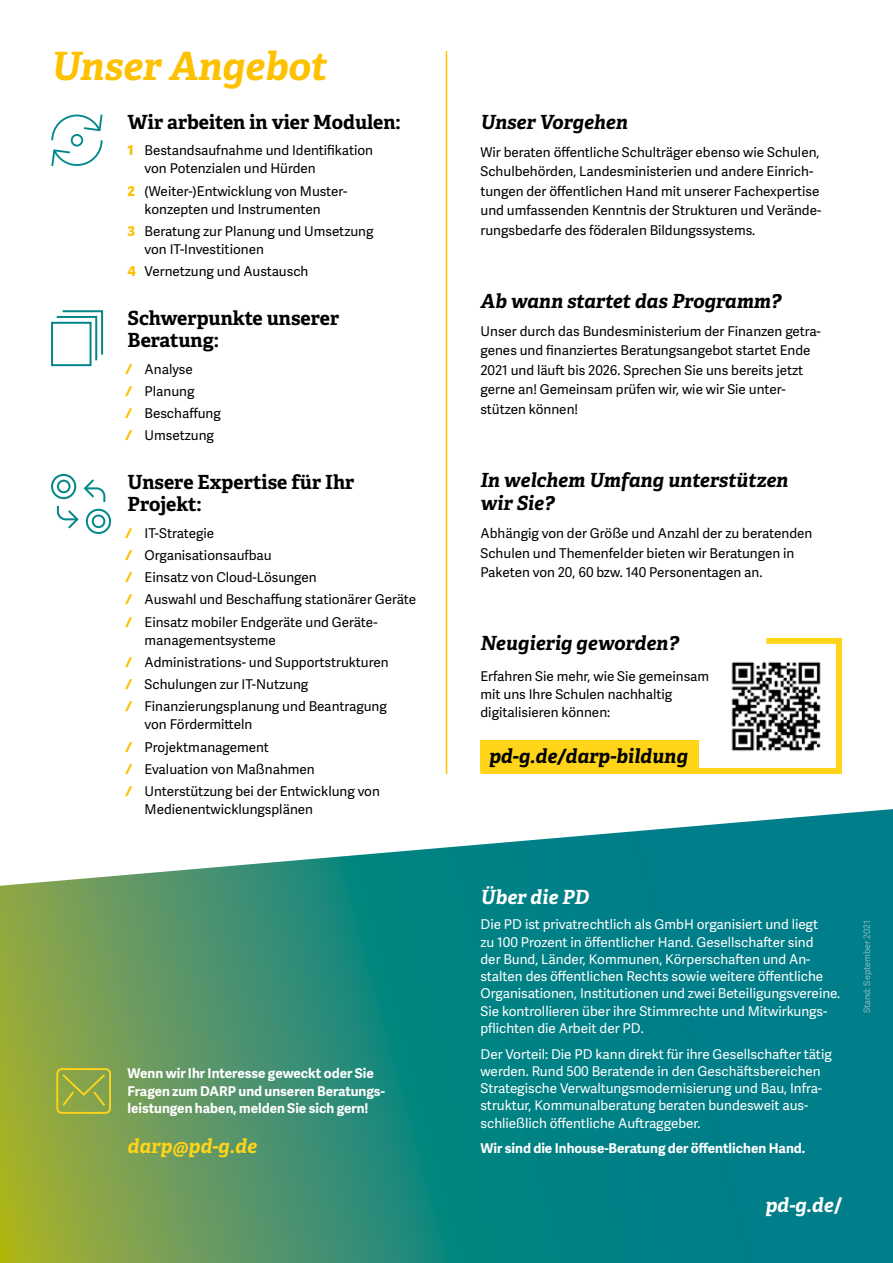
<style>
.page{position:relative;width:893px;height:1263px;background:#fff}
.page>*{position:absolute;margin:0;border:0;box-sizing:border-box;transform-origin:0 0}
.t1{font:italic 700 39px "Adelle PE";color:#fdc100}
.t2{font:italic 700 19.5px/23.4px "Adelle PE";color:#000}
.t3{font:700 19.5px/22.5px "Adelle PE";color:#000}
.t4{font:italic 700 19.5px "Adelle PE";color:#fff}
.t5{font:italic 700 19.5px "Adelle PE";color:#ffd419}
.t6{font:13.5px/22.2px "Adelle Sans";color:#000}
.t7{font:13.5px/17.2px "Adelle Sans";color:#fff}
.t8{font:700 13.5px/17.2px "Adelle Sans";color:#fff}
.t9{font:9px "Adelle Sans";color:#8bb9c1}
.s1{font-weight:800;color:#fdc100}
.s2{font-style:normal}
</style>
<div class="page">
<svg style="left:0;top:809px;width:893px;height:454px;background:#389482"></svg>
<hr style="left:446px;top:51px;width:1px;height:723px;background:#fdc100">
<svg style="left:480px;top:637px;width:362px;height:137px"></svg>
<img style="left:723px;top:653px;width:106px;height:106px">
<svg style="left:51px;top:114px;width:52px;height:52px"></svg>
<div style="left:51px;top:322px;width:41px;height:44px;border:2px solid #03878a"></div>
<svg style="left:56px;top:310px;width:47px;height:51px"></svg>
<div style="left:51px;top:474px;width:25px;height:25px;border:2px solid #03878a;border-radius:50%"></div>
<div style="left:86px;top:509px;width:25px;height:25px;border:2px solid #03878a;border-radius:50%"></div>
<svg style="left:56px;top:478px;width:50px;height:52px"></svg>
<svg style="left:61px;top:1073px;width:45px;height:34px;background:#93a946"></svg>
<div style="left:56px;top:1068px;width:55px;height:46px;border:2px solid #ffd419;border-radius:5px"></div>
<h1 class="t1" style="left:51px;top:38px;width:278px">Unser Angebot</h1>
<h2 class="t3" style="left:128px;top:110px;width:275px">Wir arbeiten in vier Modulen:</h2>
<p class="t6" style="left:145px;top:141px;width:230px;line-height:18px;text-indent:-17px"><span class="s1">1</span> Bestandsaufnahme und Identifikation von Potenzialen und Hürden</p>
<p class="t6" style="left:145px;top:181px;width:204px;line-height:18px;text-indent:-17px"><span class="s1">2</span> (Weiter-)Entwicklung von Muster&shy;konzepten und Instrumenten</p>
<p class="t6" style="left:145px;top:222px;width:231px;line-height:18px;text-indent:-17px"><span class="s1">3</span> Beratung zur Planung und Umsetzung von IT-Investitionen</p>
<p class="t6" style="left:128px;top:260px;width:182px"><span class="s1">4</span> Vernetzung und Austausch</p>
<h2 class="t3" style="left:128px;top:306px;width:213px">Schwerpunkte unserer<br>Beratung:</h2>
<p class="t6" style="left:128px;top:357px;width:95px"><span class="s1">⁄</span> Analyse<br><span class="s1">⁄</span> Planung<br><span class="s1">⁄</span> Beschaffung <span class="s1">⁄</span> Umsetzung</p>
<h2 class="t3" style="left:128px;top:470px;width:228px">Unsere Expertise für Ihr<br>Projekt:</h2>
<p class="t6" style="left:128px;top:521px;width:290px"><span class="s1">⁄</span> IT-Strategie<br><span class="s1">⁄</span> Organisationsaufbau<br><span class="s1">⁄</span> Einsatz von Cloud-Lösungen<br><span class="s1">⁄</span> Auswahl und Beschaffung stationärer Geräte <span class="s1">⁄</span> Einsatz mobiler Endgeräte und Geräte-</p>
<p class="t6" style="left:128px;top:628px;width:263px;text-indent:17px">managementsysteme<br><span class="s1">⁄</span> Administrations- und Supportstrukturen <span class="s1">⁄</span> Schulungen zur IT-Nutzung<br><span class="s1">⁄</span> Finanzierungsplanung und Beantragung</p>
<p class="t6" style="left:128px;top:713px;width:254px;text-indent:17px">von Fördermitteln<br><span class="s1">⁄</span> Projektmanagement<br><span class="s1">⁄</span> Evaluation von Maßnahmen<br><span class="s1">⁄</span> Unterstützung bei der Entwicklung von</p>
<p class="t6" style="left:145px;top:798px;width:170px">Medienentwicklungsplänen</p>
<p class="t8" style="left:128px;top:1064px;width:258px">Wenn wir Ihr Interesse geweckt oder Sie<br>Fragen zum DARP und unseren Beratungs&shy;leistungen haben, melden Sie sich gern!</p>
<h2 class="t5" style="left:128px;top:1132px;width:131px">darp@pd-g.de</h2>
<h2 class="t2" style="left:480px;top:109px;width:149px">Unser Vorgehen</h2>
<p class="t6" style="left:480px;top:142px;width:342px;line-height:19.5px">Wir beraten öffentliche Schulträger ebenso wie Schulen, Schulbehörden, Landesministerien und andere Einrich&shy;tungen der öffentlichen Hand mit unserer Fachexpertise und umfassenden Kenntnis der Strukturen und Verände&shy;rungsbedarfe des föderalen Bildungssystems.</p>
<h2 class="t2" style="left:480px;top:288px;width:302px">Ab wann startet das Programm?</h2>
<p class="t6" style="left:480px;top:321px;width:342px;line-height:19.5px">Unser durch das Bundesministerium der Finanzen getra&shy;genes und finanziertes Beratungsangebot startet Ende 2021 und läuft bis 2026. Sprechen Sie uns bereits jetzt gerne an! Gemeinsam prüfen wir, wie wir Sie unter&shy;stützen können!</p>
<h2 class="t2" style="left:480px;top:467px;width:309px">In welchem Umfang unterstützen wir Sie?</h2>
<p class="t6" style="left:480px;top:523px;width:333px;line-height:19.5px">Abhängig von der Größe und Anzahl der zu beratenden<br>Schulen und Themenfelder bieten wir Beratungen in<br>Paketen von 20, 60 bzw. 140 Personentagen an.</p>
<h2 class="t2" style="left:480px;top:631px;width:200px">Neugierig geworden?</h2>
<p class="t6" style="left:480px;top:667px;width:230px;line-height:18px">Erfahren Sie mehr, wie Sie gemeinsam mit uns Ihre Schulen nachhaltig digitalisieren können:</p>
<h2 class="t2" style="left:489px;top:744px;width:200px">pd-g.de/darp-bildung</h2>
<h2 class="t4" style="left:480px;top:882px;width:110px">Über die PD</h2>
<p class="t7" style="left:480px;top:915px;width:361px">Die PD ist privatrechtlich als GmbH organisiert und liegt<br>zu 100 Prozent in öffentlicher Hand. Gesellschafter sind<br>der Bund, Länder, Kommunen, Körperschaften und An&shy;stalten des öffentlichen Rechts sowie weitere öffentliche Organisationen, Institutionen und zwei Beteiligungsvereine.<br>Sie kontrollieren über ihre Stimmrechte und Mitwirkungs&shy;pflichten die Arbeit der PD.</p>
<p class="t7" style="left:480px;top:1045px;width:353px">Der Vorteil: Die PD kann direkt für ihre Gesellschafter tätig werden. Rund 500 Beratende in den Geschäftsbereichen Strategische Verwaltungsmodernisierung und Bau, Infra&shy;struktur, Kommunalberatung beraten bundesweit aus&shy;schließlich öffentliche Auftraggeber.</p>
<p class="t8" style="left:480px;top:1139px;width:326px">Wir sind die Inhouse-Beratung der öffentlichen Hand.</p>
<h2 class="t4" style="left:765px;top:1191px;width:79px">pd-g.de<span class="s2">/</span></h2>
<p class="t9" style="left:860px;top:1013px;width:94px;rotate:-90deg">Stand: September 2021</p>
</div>
